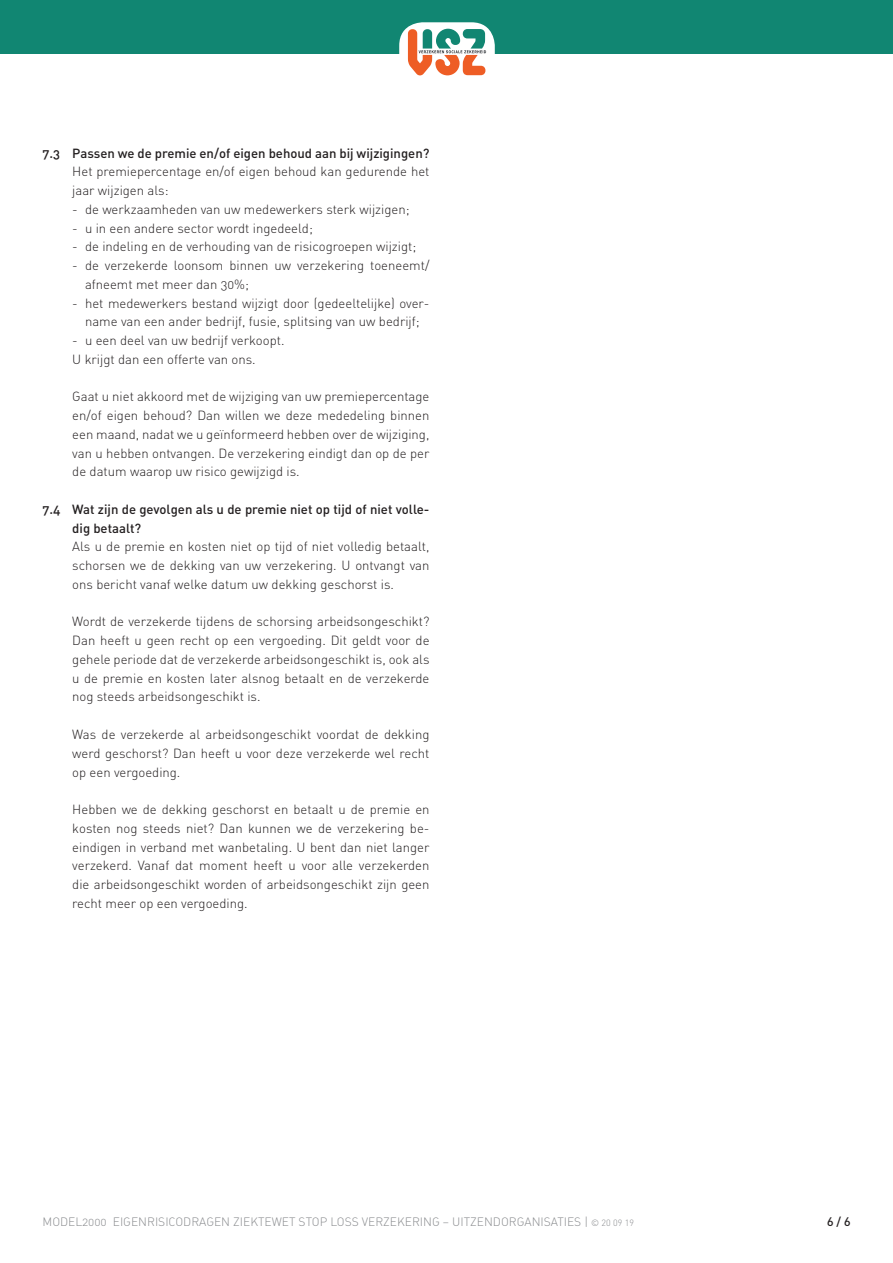
<style>
.page{position:relative;width:893px;height:1263px;background:#fff}
.page>*{position:absolute;margin:0;border:0;box-sizing:border-box;transform-origin:0 0}
.t1{font:13.2px/18.8px "DIN Light Alternate";color:#231f20;text-align:justify}
.t2{font:13.2px/18.8px "DIN Medium Alternate";color:#231f20}
.t3{font:12px "DIN Light Alternate";color:#8a8c8f}
.t4{font:12px "DIN Medium Alternate";color:#231f20}
.s1{font-family:"DIN";font-weight:300;font-size:9px}
</style>
<div class="page">
<div style="left:0;top:0;width:893px;height:53px;background:#118672"></div>
<div style="left:399px;top:22px;width:96px;height:62px;background:#fff;border-radius:23px"></div>
<svg style="left:408px;top:28px;width:79px;height:48px"></svg>
<p class="t2" style="left:43px;top:143px;width:388px">7.3 Passen we de premie en/of eigen behoud aan bij wijzigingen?</p>
<p class="t1" style="left:72px;top:162px;width:359px">Het premiepercentage en/of eigen behoud kan gedurende het jaar wijzigen als:</p>
<p class="t1" style="left:72px;top:200px;width:339px">- de werkzaamheden van uw medewerkers sterk wijzigen;</p>
<p class="t1" style="left:72px;top:218px;width:242px">- u in een andere sector wordt ingedeeld;</p>
<p class="t1" style="left:72px;top:237px;width:345px">- de indeling en de verhouding van de risicogroepen wijzigt;</p>
<p class="t1" style="left:85px;top:256px;width:346px;text-indent:-13px">- de verzekerde loonsom binnen uw verzekering toeneemt/ afneemt met meer dan 30%;</p>
<p class="t1" style="left:72px;top:293px;width:359px;text-align:center">- het medewerkers bestand wijzigt door (gedeeltelijke) over&shy;name van een ander bedrijf, fusie, splitsing van uw bedrijf;</p>
<p class="t1" style="left:72px;top:331px;width:214px">- u een deel van uw bedrijf verkoopt.<br>U krijgt dan een offerte van ons.</p>
<p class="t1" style="left:72px;top:387px;width:359px">Gaat u niet akkoord met de wijziging van uw premiepercentage en/of eigen behoud? Dan willen we deze mededeling binnen een maand, nadat we u geïnformeerd hebben over de wijziging, van u hebben ontvangen. De verzekering eindigt dan op de per de datum waarop uw risico gewijzigd is.</p>
<p class="t2" style="left:72px;top:499px;width:359px;text-indent:-30px">7.4 Wat zijn de gevolgen als u de premie niet op tijd of niet volle&shy;dig betaalt?</p>
<p class="t1" style="left:72px;top:537px;width:359px">Als u de premie en kosten niet op tijd of niet volledig betaalt, schorsen we de dekking van uw verzekering. U ontvangt van ons bericht vanaf welke datum uw dekking geschorst is.</p>
<p class="t1" style="left:72px;top:612px;width:359px">Wordt de verzekerde tijdens de schorsing arbeidsongeschikt?<br>Dan heeft u geen recht op een vergoeding. Dit geldt voor de gehele periode dat de verzekerde arbeidsongeschikt is, ook als u de premie en kosten later alsnog betaalt en de verzekerde nog steeds arbeidsongeschikt is.</p>
<p class="t1" style="left:72px;top:725px;width:359px">Was de verzekerde al arbeidsongeschikt voordat de dekking werd geschorst? Dan heeft u voor deze verzekerde wel recht op een vergoeding.</p>
<p class="t1" style="left:72px;top:800px;width:359px">Hebben we de dekking geschorst en betaalt u de premie en kosten nog steeds niet? Dan kunnen we de verzekering be&shy;ëindigen in verband met wanbetaling. U bent dan niet langer verzekerd. Vanaf dat moment heeft u voor alle verzekerden die arbeidsongeschikt worden of arbeidsongeschikt zijn geen recht meer op een vergoeding.</p>
<p class="t3" style="left:43px;top:1215px;width:593px">MODEL2000 EIGENRISICODRAGEN ZIEKTEWET STOP LOSS VERZEKERING – UITZENDORGANISATIES | <span class="s1">© 20 09 19</span></p>
<p class="t4" style="left:827px;top:1214px;width:25px">6 / 6</p>
</div>
